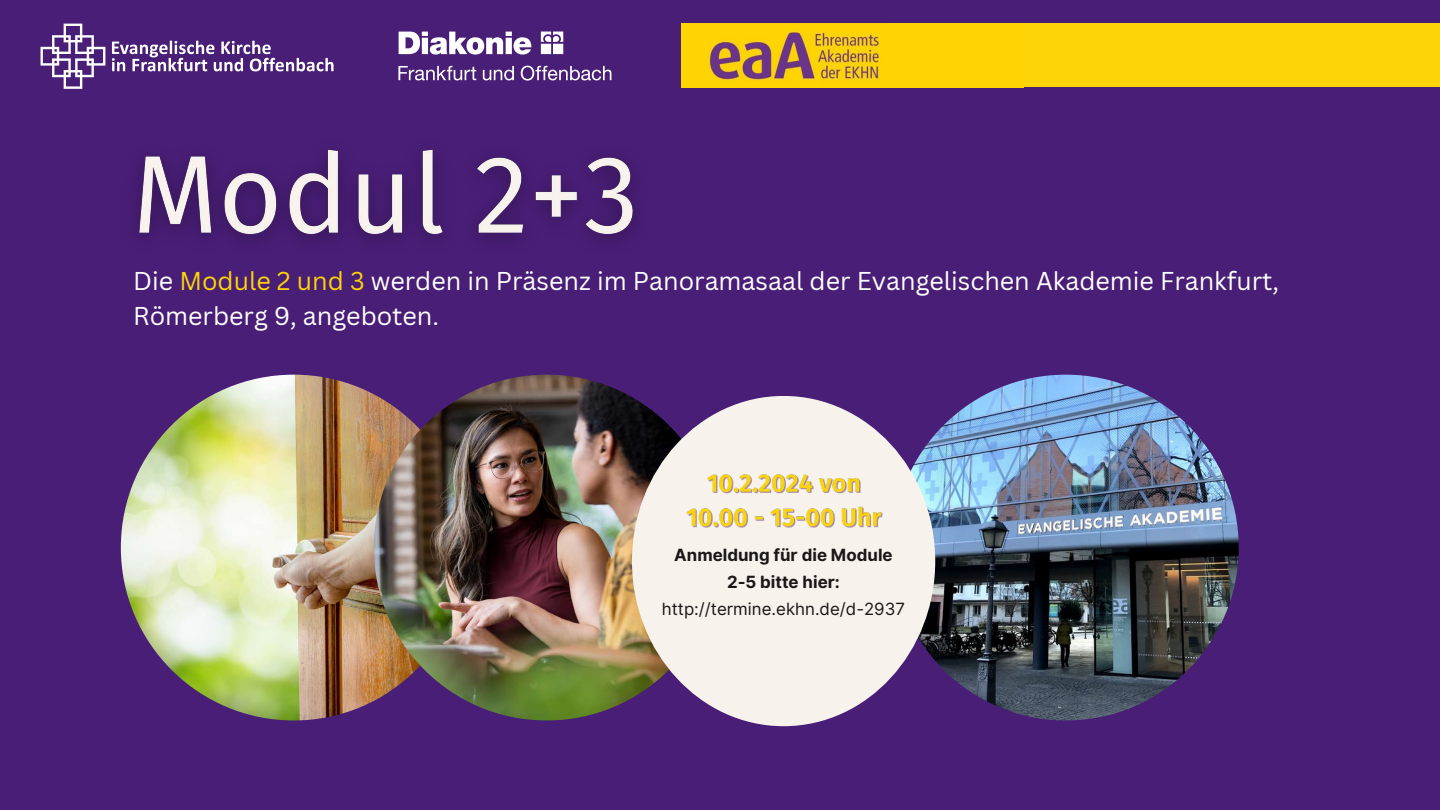
<style>
.page{position:relative;width:1440px;height:810px;background:#491e77}
.page>*{position:absolute;margin:0;border:0;box-sizing:border-box;transform-origin:0 0}
.t1{font:25.1px/34.5px "Canva Sans";color:#fff}
.t2{font:16.9px/27px "Inter";color:#1c1717;text-align:center}
.t3{font:700 16.9px "Inter";color:#1c1717}
.s1{color:#fdd407}
.s2{font-weight:700}
</style>
<div class="page">
<img style="left:121px;top:375px;width:346px;height:345px;border-radius:50%">
<svg style="left:399px;top:32px;width:132px;height:23px"></svg>
<svg style="left:541px;top:32px;width:22px;height:22px"></svg>
<svg style="left:398px;top:66px;width:78px;height:14px"></svg>
<svg style="left:483px;top:66px;width:31px;height:14px"></svg>
<svg style="left:521px;top:66px;width:90px;height:15px"></svg>
<svg style="left:112px;top:41px;width:222px;height:30px"></svg>
<svg style="left:41px;top:24px;width:64px;height:65px"></svg>
<div style="left:682px;top:24px;width:758px;height:63px;background:#fdd407"></div>
<img style="left:709px;top:31px;width:171px;height:49px">
<img style="left:137px;top:149px;width:499px;height:92px">
<img style="left:374px;top:375px;width:346px;height:345px;border-radius:50%">
<img style="left:893px;top:375px;width:346px;height:345px;border-radius:50%">
<div style="left:632px;top:396px;width:303px;height:330px;background:#f8f2ed;border-radius:50%"></div>
<img style="left:686px;top:474px;width:197px;height:54px">
<p class="t1" style="left:133px;top:263px;width:1148px">Die <span class="s1">Module 2 und 3</span> werden in Präsenz im Panoramasaal der Evangelischen Akademie Frankfurt,<br>Römerberg 9, angeboten.</p>
<p class="t3" style="left:674px;top:545px;width:220px">Anmeldung für die Module</p>
<p class="t2" style="left:662px;top:569px;width:245px"><span class="s2">2-5 bitte hier: </span>http://termine.ekhn.de/d-2937</p>
</div>
